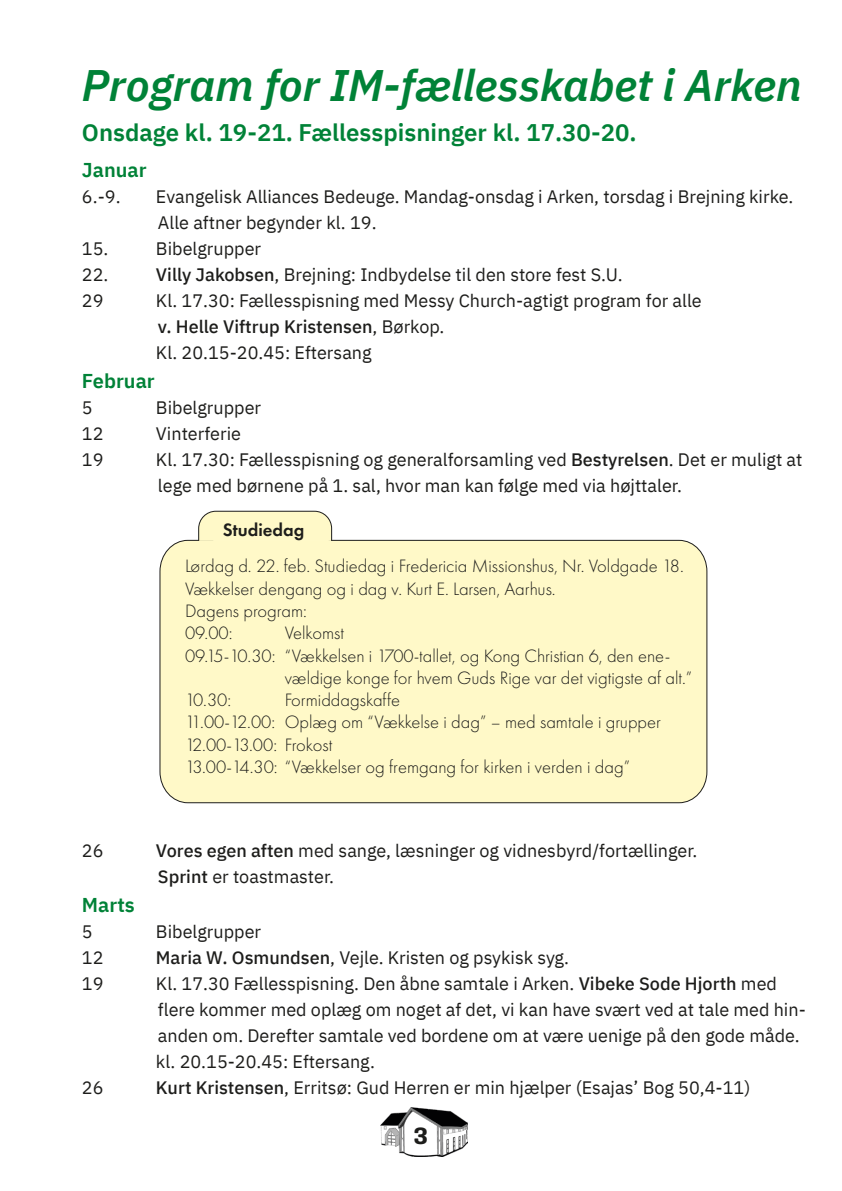
<style>
.page{position:relative;width:842px;height:1191px;background:#fff}
.page>*{position:absolute;margin:0;border:0;box-sizing:border-box;transform-origin:0 0}
.t1{font:italic 600 44px "IBM Plex Sans";color:#008237}
.t2{font:600 24px "IBM Plex Sans";color:#008237}
.t3{font:700 24px "Aglet Slab";color:#1d1d1b}
.t4{font:600 20px "IBM Plex Sans";color:#008237}
.t5{font:300 18.6px/22.4px "Futura PT";color:#1d1d1b}
.t6{font:600 18.6px "Futura PT";color:#1d1d1b}
.t7{font:18px/26px "IBM Plex Sans";color:#1d1d1b}
.s1{font-weight:500}
</style>
<div class="page">
<img style="left:380px;top:1107px;width:87px;height:50px">
<div style="left:159px;top:539px;width:549px;height:264px;background:#fff9c8"></div>
<svg style="left:198px;top:510px;width:134px;height:32px;background:#f5f0c3"></svg>
<h1 class="t1" style="left:82px;top:51px;width:721px">Program for IM-fællesskabet i Arken</h1>
<h2 class="t2" style="left:82px;top:114px;width:556px">Onsdage kl. 19-21. Fællesspisninger kl. 17.30-20.</h2>
<p class="t4" style="left:82px;top:154px;width:66px">Januar</p>
<p class="t7" style="left:82px;top:182px;width:40px">6.-9.</p>
<p class="t7" style="left:156px;top:182px;width:639px">Evangelisk Alliances Bedeuge. Mandag-onsdag i Arken, torsdag i Brejning kirke.<br>Alle aftner begynder kl. 19.</p>
<p class="t7" style="left:82px;top:234px;width:28px">15.</p>
<p class="t7" style="left:156px;top:234px;width:107px">Bibelgrupper</p>
<p class="t7" style="left:82px;top:260px;width:28px">22.</p>
<p class="t7" style="left:156px;top:260px;width:468px"><span class="s1">Villy Jakobsen</span>, Brejning: Indbydelse til den store fest S.U.</p>
<p class="t7" style="left:82px;top:286px;width:23px">29</p>
<p class="t7" style="left:156px;top:286px;width:547px">Kl. 17.30: Fællesspisning med Messy Church-agtigt program for alle <span class="s1">v. Helle Viftrup Kristensen</span>, Børkop.<br>Kl. 20.15-20.45: Eftersang</p>
<p class="t4" style="left:82px;top:365px;width:74px">Februar</p>
<p class="t7" style="left:82px;top:393px;width:12px">5</p>
<p class="t7" style="left:156px;top:393px;width:107px">Bibelgrupper</p>
<p class="t7" style="left:82px;top:419px;width:23px">12</p>
<p class="t7" style="left:156px;top:419px;width:87px">Vinterferie</p>
<p class="t7" style="left:82px;top:445px;width:23px">19</p>
<p class="t7" style="left:156px;top:445px;width:648px">Kl. 17.30: Fællesspisning og generalforsamling ved <span class="s1">Bestyrelsen</span>. Det er muligt at lege med børnene på 1. sal, hvor man kan følge med via højttaler.</p>
<p class="t6" style="left:223px;top:517px;width:83px">Studiedag</p>
<p class="t5" style="left:185px;top:555px;width:500px">Lørdag d. 22. feb. Studiedag i Fredericia Missionshus, Nr. Voldgade 18.<br>Vækkelser dengang og i dag v. Kurt E. Larsen, Aarhus.<br>Dagens program:<br>09.00:</p>
<p class="t5" style="left:285px;top:622px;width:61px">Velkomst</p>
<p class="t5" style="left:185px;top:644px;width:485px">09.15-10.30: “Vækkelsen i 1700-tallet, og Kong Christian 6, den ene-</p>
<p class="t5" style="left:285px;top:666px;width:409px">vældige konge for hvem Guds Rige var det vigtigste af alt.”</p>
<p class="t5" style="left:185px;top:689px;width:48px">10.30:</p>
<p class="t5" style="left:185px;top:689px;width:477px;text-indent:100px">Formiddagskaffe<br>11.00-12.00: Oplæg om “Vækkelse i dag” – med samtale i grupper 12.00-13.00: Frokost<br>13.00-14.30: “Vækkelser og fremgang for kirken i verden i dag”</p>
<p class="t7" style="left:82px;top:835px;width:23px">26</p>
<p class="t7" style="left:156px;top:835px;width:543px"><span class="s1">Vores egen aften</span> med sange, læsninger og vidnesbyrd/fortællinger.<br><span class="s1">Sprint</span> er toastmaster.</p>
<p class="t4" style="left:82px;top:889px;width:54px">Marts</p>
<p class="t7" style="left:82px;top:917px;width:12px">5</p>
<p class="t7" style="left:156px;top:917px;width:107px">Bibelgrupper</p>
<p class="t7" style="left:82px;top:943px;width:23px">12</p>
<p class="t7" style="left:156px;top:943px;width:415px"><span class="s1">Maria W. Osmundsen</span>, Vejle. Kristen og psykisk syg.</p>
<p class="t7" style="left:82px;top:969px;width:23px">19</p>
<p class="t7" style="left:156px;top:969px;width:651px">Kl. 17.30 Fællesspisning. Den åbne samtale i Arken. <span class="s1">Vibeke Sode Hjorth</span> med flere kommer med oplæg om noget af det, vi kan have svært ved at tale med hin&shy;anden om. Derefter samtale ved bordene om at være uenige på den gode måde. kl. 20.15-20.45: Eftersang.</p>
<p class="t7" style="left:82px;top:1073px;width:23px">26</p>
<p class="t7" style="left:156px;top:1073px;width:596px"><span class="s1">Kurt Kristensen</span>, Erritsø: Gud Herren er min hjælper (Esajas’ Bog 50,4-11)</p>
<h2 class="t3" style="left:414px;top:1121px;width:16px">3</h2>
</div>
